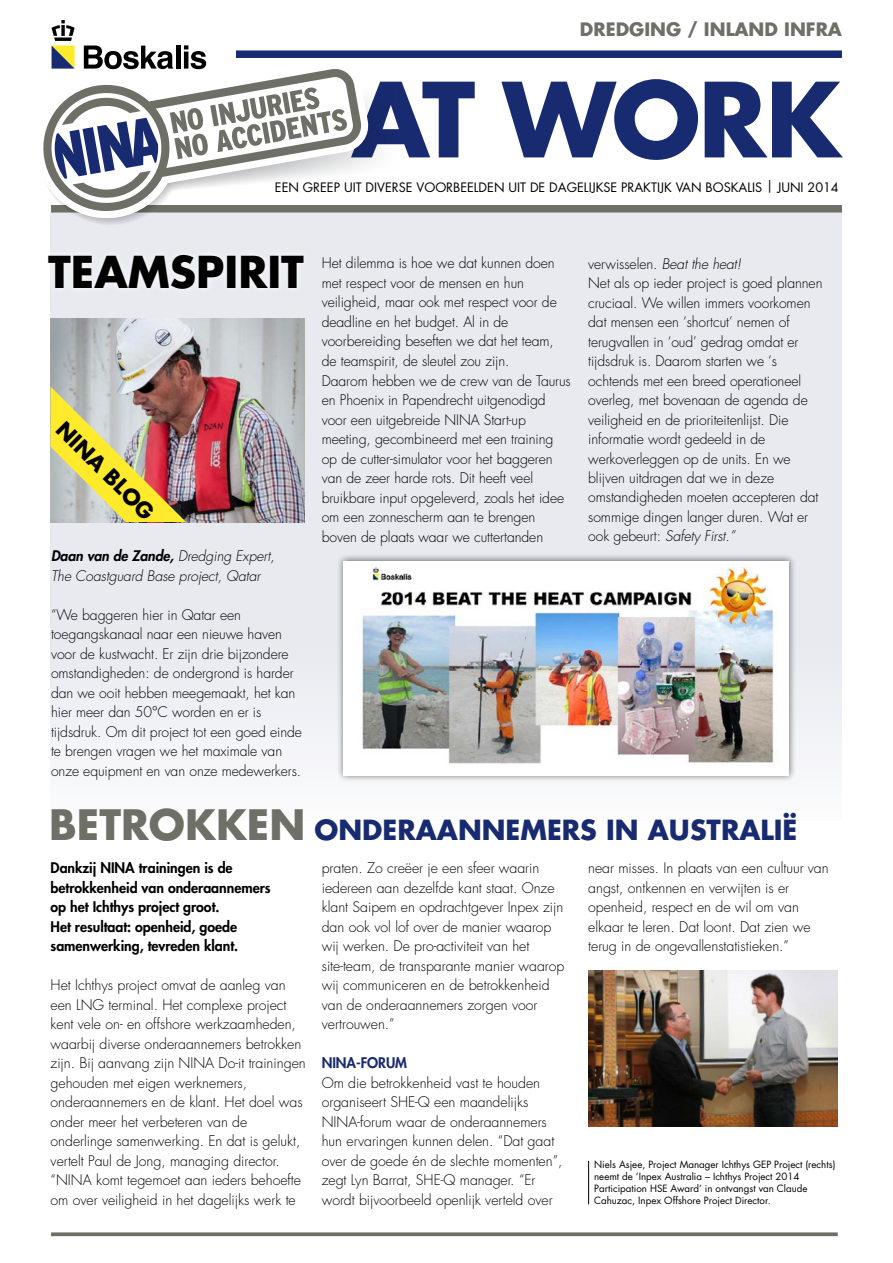
<style>
.page{position:relative;width:893px;height:1263px;background:#fff}
.page>*{position:absolute;margin:0;border:0;box-sizing:border-box;transform-origin:0 0}
.t1{font:700 100.5px "Futura Std";letter-spacing:-.03em;color:#182b70}
.t2{font:700 42.75px "Futura Std";color:#000}
.t3{font:700 27px "Futura Std";color:#182b70}
.t4{font:700 21px "Futura Std";color:#000}
.t5{font:700 18px "Futura Std";color:#6e6f66}
.t6{font:300 14.25px/19.5px "Futura Std";letter-spacing:-.005em;color:#000}
.t7{font:800 14.25px/19.5px "Futura Std";letter-spacing:-.005em;color:#000}
.t8{font:italic 300 14.25px/19.5px "Futura Std";letter-spacing:-.005em;color:#000}
.t9{font:800 14.25px "Futura Std";letter-spacing:-.005em;color:#182b70}
.t10{font:12.6px "Futura Std";color:#000}
.t11{font:9.75px/12px "Futura Std";color:#000}
.s1{font-weight:800}
.s2{font-style:italic}
.s3{font-size:40.8px;color:#6e6f66}
</style>
<div class="page">
<div style="left:51px;top:212px;width:791px;height:609px;background:linear-gradient(to bottom,#e4e6ed,#f2f3f6)"></div>
<div style="left:236px;top:50px;width:606px;height:8px;background:#182b70"></div>
<div style="left:51px;top:205px;width:791px;height:7px;background:#6e6f66"></div>
<svg style="left:51px;top:1232px;width:787px;height:4px;background:#7c7d75"></svg>
<svg style="left:51px;top:62px;width:317px;height:156px"></svg>
<svg style="left:51px;top:67px;width:312px;height:146px"></svg>
<svg style="left:43px;top:77px;width:305px;height:151px"></svg>
<svg style="left:84px;top:46px;width:89px;height:23px"></svg>
<hr style="left:176px;top:46px;width:4px;height:23px;background:#000">
<svg style="left:184px;top:45px;width:22px;height:24px"></svg>
<svg style="left:52px;top:20px;width:23px;height:49px"></svg>
<hr style="left:588px;top:1161px;width:1px;height:43px;background:#000">
<img style="left:51px;top:318px;width:254px;height:204px">
<img style="left:588px;top:971px;width:250px;height:156px">
<img style="left:51px;top:387px;width:135px;height:135px">
<div style="left:41px;top:248px;width:270px;height:48px;background:#f0f1f5"></div>
<div style="left:336px;top:554px;width:460px;height:229px;background:#000;opacity:.55"></div>
<div style="left:344px;top:561px;width:445px;height:215px;background:#fff"></div>
<img style="left:362px;top:563px;width:412px;height:201px">
<p class="t5" style="left:580px;top:17px;width:263px">DREDGING / INLAND INFRA</p>
<h1 class="t1" style="left:351px;top:53px;width:492px">AT WORK</h1>
<p class="t10" style="left:275px;top:179px;width:565px">EEN GREEP UIT DIVERSE VOORBEELDEN UIT DE DAGELIJKSE PRAKTIJK VAN BOSKALIS | JUNI 2014</p>
<h2 class="t2" style="left:48px;top:244px;width:257px">TEAMSPIRIT</h2>
<h3 class="t4" style="left:70px;top:415px;width:130px;rotate:45deg">NINA BLOG</h3>
<p class="t8" style="left:51px;top:546px;width:225px"><span class="s1">Daan van de Zande,</span> Dredging Expert,<br>The Coastguard Base project, Qatar</p>
<p class="t6" style="left:51px;top:605px;width:253px">“We baggeren hier in Qatar een toegangskanaal naar een nieuwe haven voor de kustwacht. Er zijn drie bijzondere omstandigheden: de ondergrond is harder dan we ooit hebben meegemaakt, het kan hier meer dan 50°C worden en er is tijdsdruk. Om dit project tot een goed einde te brengen vragen we het maximale van onze equipment en van onze medewerkers.</p>
<p class="t6" style="left:322px;top:254px;width:251px">Het dilemma is hoe we dat kunnen doen met respect voor de mensen en hun veiligheid, maar ook met respect voor de deadline en het budget. Al in de voorbereiding beseften we dat het team, de teamspirit, de sleutel zou zijn.<br>Daarom hebben we de crew van de Taurus en Phoenix in Papendrecht uitgenodigd voor een uitgebreide NINA Start-up meeting, gecombineerd met een training op de cutter-simulator voor het baggeren van de zeer harde rots. Dit heeft veel bruikbare input opgeleverd, zoals het idee om een zonnescherm aan te brengen boven de plaats waar we cuttertanden</p>
<p class="t6" style="left:588px;top:254px;width:236px">verwisselen. <span class="s2">Beat the heat!<br></span>Net als op ieder project is goed plannen cruciaal. We willen immers voorkomen dat mensen een ‘shortcut’ nemen of terugvallen in ‘oud’ gedrag omdat er tijdsdruk is. Daarom starten we ‘s ochtends met een breed operationeel overleg, met bovenaan de agenda de veiligheid en de prioriteitenlijst. Die informatie wordt gedeeld in de werkoverleggen op de units. En we blijven uitdragen dat we in deze omstandigheden moeten accepteren dat sommige dingen langer duren. Wat er ook gebeurt: <span class="s2">Safety First.”</span></p>
<h3 class="t3" style="left:49px;top:812px;width:750px"><span class="s3">BETROKKEN</span> ONDERAANNEMERS IN AUSTRALIË</h3>
<p class="t7" style="left:51px;top:858px;width:222px">Dankzij NINA trainingen is de betrokkenheid van onderaannemers op het Ichthys project groot.<br>Het resultaat: openheid, goede samenwerking, tevreden klant.</p>
<p class="t6" style="left:51px;top:975px;width:257px">Het Ichthys project omvat de aanleg van een LNG terminal. Het complexe project kent vele on- en offshore werkzaamheden, waarbij diverse onderaannemers betrokken zijn. Bij aanvang zijn NINA Do-it trainingen gehouden met eigen werknemers, onderaannemers en de klant. Het doel was onder meer het verbeteren van de onderlinge samenwerking. En dat is gelukt, vertelt Paul de Jong, managing director. “NINA komt tegemoet aan ieders behoefte om over veiligheid in het dagelijks werk te</p>
<p class="t6" style="left:322px;top:858px;width:244px">praten. Zo creëer je een sfeer waarin iedereen aan dezelfde kant staat. Onze klant Saipem en opdrachtgever Inpex zijn dan ook vol lof over de manier waarop wij werken. De pro-activiteit van het site-team, de transparante manier waarop wij communiceren en de betrokkenheid van de onderaannemers zorgen voor vertrouwen.”</p>
<p class="t9" style="left:322px;top:1054px;width:87px">NINA-FORUM</p>
<p class="t6" style="left:322px;top:1073px;width:242px">Om die betrokkenheid vast te houden organiseert SHE-Q een maandelijks NINA-forum waar de onderaannemers hun ervaringen kunnen delen. “Dat gaat over de goede én de slechte momenten”, zegt Lyn Barrat, SHE-Q manager. “Er wordt bijvoorbeeld openlijk verteld over</p>
<p class="t6" style="left:588px;top:858px;width:242px">near misses. In plaats van een cultuur van angst, ontkennen en verwijten is er openheid, respect en de wil om van elkaar te leren. Dat loont. Dat zien we terug in de ongevallenstatistieken.”</p>
<p class="t11" style="left:594px;top:1158px;width:243px">Niels Asjee, Project Manager Ichthys GEP Project (rechts) neemt de ‘Inpex Australia – Ichthys Project 2014<br>Participation HSE Award’ in ontvangst van Claude Cahuzac, Inpex Offshore Project Director.</p>
</div>
